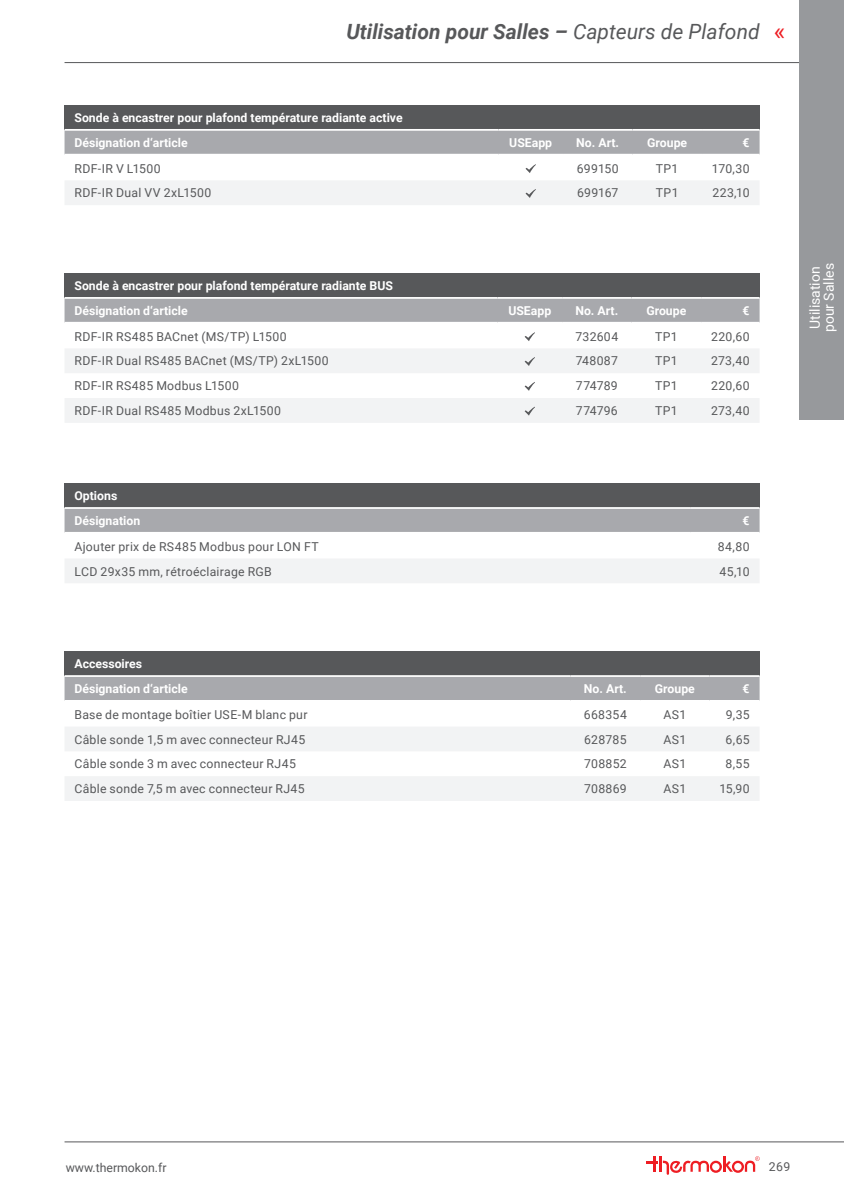
<style>
.page{position:relative;width:844px;height:1191px;background:#fff}
.page>*{position:absolute;margin:0;border:0;box-sizing:border-box;transform-origin:0 0}
.t1{font:24.5px "Roboto";color:#ee1d23}
.t2{font:italic 700 21px "Roboto";color:#57585a}
.t3{font:14px/14px "Roboto";color:#fff}
.t4{font:12.25px "Roboto";letter-spacing:.02em;color:#57585a}
.t5{font:700 12.25px/24.8px "Roboto";color:#fff}
.t6{font:12.25px "Roboto";color:#57585a}
.s1{font-weight:400}
</style>
<div class="page">
<hr style="left:64px;top:62px;width:779px;height:1px;background:#57585a">
<hr style="left:64px;top:1141px;width:779px;height:1px;background:#57585a">
<svg style="left:646px;top:1156px;width:113px;height:18px"></svg>
<div style="left:799px;top:0;width:44px;height:419px;background:#97999c"></div>
<div style="left:64px;top:105px;width:695px;height:25px;background:#57585a"></div>
<div style="left:64px;top:131px;width:695px;height:23px;background:#a8a9ad"></div>
<hr style="left:64px;top:129px;width:434px;height:2px;background:#fff">
<hr style="left:498px;top:129px;width:65px;height:2px;background:#fff">
<hr style="left:563px;top:129px;width:69px;height:2px;background:#fff">
<hr style="left:632px;top:129px;width:69px;height:2px;background:#fff">
<hr style="left:701px;top:129px;width:58px;height:2px;background:#fff">
<svg style="left:525px;top:164px;width:11px;height:9px"></svg>
<div style="left:65px;top:181px;width:694px;height:24px;background:#f2f3f4"></div>
<div style="left:64px;top:651px;width:695px;height:25px;background:#57585a"></div>
<div style="left:64px;top:677px;width:695px;height:23px;background:#a8a9ad"></div>
<svg style="left:65px;top:727px;width:694px;height:74px;fill:#f2f3f4"></svg>
<hr style="left:64px;top:675px;width:506px;height:2px;background:#fff">
<hr style="left:570px;top:675px;width:70px;height:2px;background:#fff">
<hr style="left:640px;top:675px;width:69px;height:2px;background:#fff">
<hr style="left:709px;top:675px;width:50px;height:2px;background:#fff">
<div style="left:64px;top:483px;width:695px;height:25px;background:#57585a"></div>
<div style="left:64px;top:509px;width:695px;height:23px;background:#a8a9ad"></div>
<div style="left:65px;top:559px;width:694px;height:24px;background:#f2f3f4"></div>
<hr style="left:64px;top:507px;width:626px;height:2px;background:#fff">
<hr style="left:690px;top:507px;width:69px;height:2px;background:#fff">
<div style="left:64px;top:273px;width:695px;height:25px;background:#57585a"></div>
<div style="left:64px;top:299px;width:695px;height:23px;background:#a8a9ad"></div>
<svg style="left:65px;top:349px;width:694px;height:74px;fill:#f2f3f4"></svg>
<hr style="left:64px;top:297px;width:433px;height:2px;background:#fff">
<hr style="left:497px;top:297px;width:65px;height:2px;background:#fff">
<hr style="left:562px;top:297px;width:69px;height:2px;background:#fff">
<hr style="left:631px;top:297px;width:70px;height:2px;background:#fff">
<hr style="left:701px;top:297px;width:58px;height:2px;background:#fff">
<svg style="left:524px;top:332px;width:11px;height:9px"></svg>
<svg style="left:524px;top:357px;width:11px;height:9px"></svg>
<svg style="left:524px;top:382px;width:11px;height:9px"></svg>
<svg style="left:524px;top:407px;width:11px;height:8px"></svg>
<h2 class="t2" style="left:346px;top:17px;width:414px">Utilisation pour Salles – <span class="s1">Capteurs de Plafond</span></h2>
<h1 class="t1" style="left:773px;top:14px;width:13px">«</h1>
<p class="t5" style="left:74px;top:105px;width:330px">Sonde à encastrer pour plafond température radiante active<br>Désignation d‘article</p>
<p class="t5" style="left:509px;top:130px;width:44px">USEapp</p>
<p class="t5" style="left:576px;top:130px;width:44px">No. Art.</p>
<p class="t5" style="left:647px;top:130px;width:41px">Groupe</p>
<p class="t5" style="left:742px;top:130px;width:9px">€</p>
<p class="t4" style="left:74px;top:160px;width:88px">RDF-IR V L1500</p>
<p class="t4" style="left:576px;top:160px;width:43px">699150</p>
<p class="t4" style="left:655px;top:160px;width:24px">TP1</p>
<p class="t4" style="left:711px;top:160px;width:39px">170,30</p>
<p class="t4" style="left:74px;top:184px;width:138px">RDF-IR Dual VV 2xL1500</p>
<p class="t4" style="left:577px;top:184px;width:43px">699167</p>
<p class="t4" style="left:655px;top:184px;width:24px">TP1</p>
<p class="t4" style="left:712px;top:184px;width:39px">223,10</p>
<p class="t5" style="left:74px;top:273px;width:320px">Sonde à encastrer pour plafond température radiante BUS<br>Désignation d‘article</p>
<p class="t5" style="left:508px;top:298px;width:44px">USEapp</p>
<p class="t5" style="left:575px;top:298px;width:44px">No. Art.</p>
<p class="t5" style="left:646px;top:298px;width:41px">Groupe</p>
<p class="t5" style="left:742px;top:298px;width:9px">€</p>
<p class="t4" style="left:74px;top:328px;width:214px">RDF-IR RS485 BACnet (MS/TP) L1500</p>
<p class="t4" style="left:575px;top:328px;width:44px">732604</p>
<p class="t4" style="left:655px;top:328px;width:24px">TP1</p>
<p class="t4" style="left:711px;top:328px;width:40px">220,60</p>
<p class="t4" style="left:74px;top:352px;width:256px">RDF-IR Dual RS485 BACnet (MS/TP) 2xL1500</p>
<p class="t4" style="left:575px;top:352px;width:44px">748087</p>
<p class="t4" style="left:655px;top:352px;width:24px">TP1</p>
<p class="t4" style="left:710px;top:352px;width:40px">273,40</p>
<p class="t4" style="left:74px;top:377px;width:166px">RDF-IR RS485 Modbus L1500</p>
<p class="t4" style="left:575px;top:377px;width:43px">774789</p>
<p class="t4" style="left:655px;top:377px;width:24px">TP1</p>
<p class="t4" style="left:711px;top:377px;width:40px">220,60</p>
<p class="t4" style="left:74px;top:402px;width:208px">RDF-IR Dual RS485 Modbus 2xL1500</p>
<p class="t4" style="left:575px;top:402px;width:43px">774796</p>
<p class="t4" style="left:655px;top:402px;width:24px">TP1</p>
<p class="t4" style="left:710px;top:402px;width:40px">273,40</p>
<p class="t3" style="left:807px;top:332px;width:71px;rotate:-90deg">Utilisation pour Salles</p>
<p class="t5" style="left:74px;top:483px;width:67px">Options<br>Désignation</p>
<p class="t5" style="left:742px;top:508px;width:9px">€</p>
<p class="t4" style="left:74px;top:538px;width:246px">Ajouter prix de RS485 Modbus pour LON FT</p>
<p class="t4" style="left:717px;top:538px;width:33px">84,80</p>
<p class="t4" style="left:74px;top:562px;width:199px">LCD 29x35 mm, rétroéclairage RGB</p>
<p class="t4" style="left:719px;top:562px;width:32px">45,10</p>
<p class="t5" style="left:74px;top:651px;width:115px">Accessoires<br>Désignation d‘article</p>
<p class="t5" style="left:583px;top:676px;width:44px">No. Art.</p>
<p class="t5" style="left:654px;top:676px;width:41px">Groupe</p>
<p class="t5" style="left:742px;top:676px;width:9px">€</p>
<p class="t4" style="left:74px;top:706px;width:234px">Base de montage boîtier USE-M blanc pur</p>
<p class="t4" style="left:583px;top:706px;width:45px">668354</p>
<p class="t4" style="left:663px;top:706px;width:24px">AS1</p>
<p class="t4" style="left:725px;top:706px;width:25px">9,35</p>
<p class="t4" style="left:74px;top:730px;width:232px">Câble sonde 1,5 m avec connecteur RJ45</p>
<p class="t4" style="left:584px;top:730px;width:44px">628785</p>
<p class="t4" style="left:663px;top:730px;width:24px">AS1</p>
<p class="t4" style="left:725px;top:730px;width:26px">6,65</p>
<p class="t4" style="left:74px;top:755px;width:223px">Câble sonde 3 m avec connecteur RJ45</p>
<p class="t4" style="left:584px;top:755px;width:44px">708852</p>
<p class="t4" style="left:663px;top:755px;width:24px">AS1</p>
<p class="t4" style="left:725px;top:755px;width:26px">8,55</p>
<p class="t4" style="left:74px;top:780px;width:232px">Câble sonde 7,5 m avec connecteur RJ45</p>
<p class="t4" style="left:584px;top:780px;width:44px">708869</p>
<p class="t4" style="left:663px;top:780px;width:24px">AS1</p>
<p class="t4" style="left:719px;top:780px;width:32px">15,90</p>
<p class="t6" style="left:66px;top:1159px;width:102px">www.thermokon.fr</p>
<p class="t4" style="left:768px;top:1158px;width:23px">269</p>
</div>
